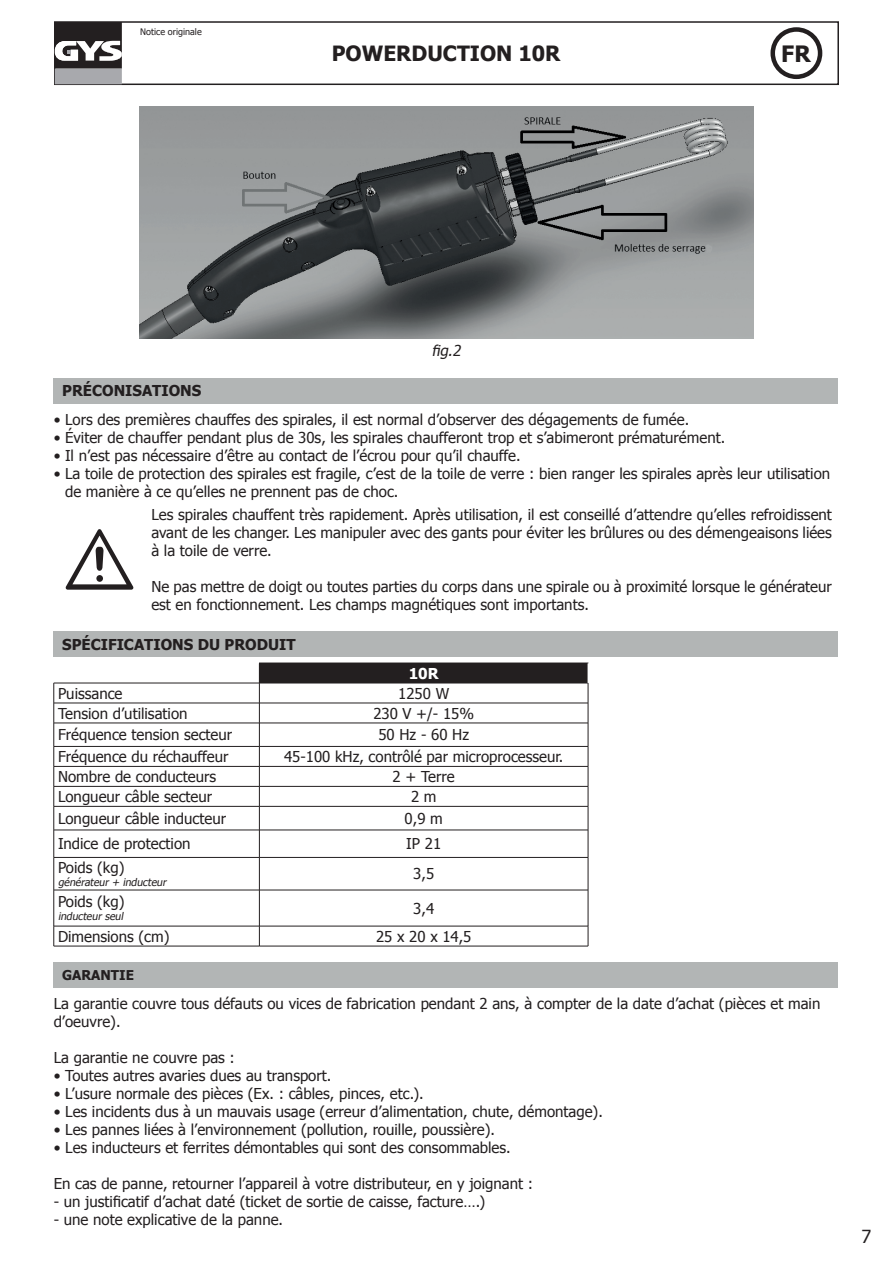
<style>
.page{position:relative;width:893px;height:1263px;background:#fff}
.page>*{position:absolute;margin:0;border:0;box-sizing:border-box;transform-origin:0 0}
.t1{font:700 22.5px "Tahoma";color:#231f20}
.t2{font:700 21px "Tahoma";color:#231f20}
.t3{font:18px "Tahoma";color:#231f20}
.t4{font:15px/18px "Tahoma";color:#231f20}
.t5{font:700 15px "Tahoma";color:#231f20}
.t6{font:italic 15px "Tahoma";color:#231f20}
.t7{font:700 15px "Tahoma";color:#fff}
.t8{font:700 13.5px "Tahoma";color:#231f20}
.t9{font:italic 10.5px "Tahoma";color:#231f20}
.t10{font:9px "Tahoma";color:#231f20}
</style>
<div class="page">
<img style="left:139px;top:106px;width:614px;height:232px">
<div style="left:54px;top:378px;width:784px;height:25px;background:#b2b5b5"></div>
<svg style="left:66px;top:529px;width:67px;height:61px"></svg>
<div style="left:54px;top:631px;width:784px;height:26px;background:#b2b5b5"></div>
<div style="left:259px;top:663px;width:329px;height:20px;background:#231f20"></div>
<hr style="left:54px;top:683px;width:205px;height:1px;background:#231f20">
<hr style="left:259px;top:683px;width:329px;height:1px;background:#231f20">
<hr style="left:54px;top:703px;width:205px;height:1px;background:#231f20">
<hr style="left:259px;top:703px;width:329px;height:1px;background:#231f20">
<hr style="left:54px;top:723px;width:205px;height:1px;background:#231f20">
<hr style="left:259px;top:723px;width:329px;height:1px;background:#231f20">
<hr style="left:54px;top:746px;width:205px;height:1px;background:#231f20">
<hr style="left:259px;top:746px;width:329px;height:1px;background:#231f20">
<hr style="left:54px;top:766px;width:205px;height:1px;background:#231f20">
<hr style="left:259px;top:766px;width:329px;height:1px;background:#231f20">
<hr style="left:54px;top:786px;width:205px;height:1px;background:#231f20">
<hr style="left:259px;top:786px;width:329px;height:1px;background:#231f20">
<hr style="left:54px;top:806px;width:205px;height:1px;background:#231f20">
<hr style="left:259px;top:806px;width:329px;height:1px;background:#231f20">
<hr style="left:54px;top:830px;width:205px;height:1px;background:#231f20">
<svg style="left:54px;top:683px;width:1px;height:174px"></svg>
<hr style="left:259px;top:830px;width:329px;height:1px;background:#231f20">
<hr style="left:54px;top:857px;width:205px;height:1px;background:#231f20">
<hr style="left:54px;top:857px;width:1px;height:33px;background:#231f20">
<hr style="left:259px;top:857px;width:329px;height:1px;background:#231f20">
<hr style="left:259px;top:857px;width:1px;height:33px;background:#231f20">
<hr style="left:588px;top:857px;width:1px;height:33px;background:#231f20">
<hr style="left:54px;top:890px;width:205px;height:1px;background:#231f20">
<hr style="left:54px;top:890px;width:1px;height:36px;background:#231f20">
<hr style="left:259px;top:890px;width:329px;height:1px;background:#231f20">
<hr style="left:259px;top:890px;width:1px;height:36px;background:#231f20">
<hr style="left:588px;top:890px;width:1px;height:36px;background:#231f20">
<hr style="left:54px;top:926px;width:205px;height:1px;background:#231f20">
<svg style="left:54px;top:926px;width:1px;height:20px"></svg>
<hr style="left:259px;top:926px;width:329px;height:1px;background:#231f20">
<svg style="left:259px;top:926px;width:1px;height:20px"></svg>
<svg style="left:588px;top:926px;width:1px;height:20px"></svg>
<hr style="left:54px;top:946px;width:205px;height:1px;background:#231f20">
<hr style="left:259px;top:946px;width:329px;height:1px;background:#231f20">
<svg style="left:259px;top:683px;width:1px;height:174px"></svg>
<svg style="left:588px;top:663px;width:1px;height:194px"></svg>
<div style="left:54px;top:962px;width:784px;height:25px;background:#b2b5b5"></div>
<div style="left:54px;top:21px;width:785px;height:64px;border:2px solid #231f20"></div>
<div style="left:770px;top:27px;width:52px;height:52px;border:4px solid #231f20;border-radius:50%"></div>
<div style="left:55px;top:69px;width:67px;height:15px;background:#a8a9ad"></div>
<svg style="left:55px;top:22px;width:67px;height:47px"></svg>
<p class="t10" style="left:140px;top:25px;width:63px">Notice originale</p>
<h2 class="t2" style="left:332px;top:39px;width:230px">POWERDUCTION 10R</h2>
<h1 class="t1" style="left:781px;top:38px;width:31px">FR</h1>
<p class="t6" style="left:432px;top:341px;width:34px">fig.2</p>
<p class="t5" style="left:62px;top:380px;width:141px">PRÉCONISATIONS</p>
<p class="t4" style="left:54px;top:409px;width:637px">• Lors des premières chauffes des spirales, il est normal d’observer des dégagements de fumée.</p>
<p class="t4" style="left:54px;top:427px;width:673px">• Éviter de chauffer pendant plus de 30s, les spirales chaufferont trop et s’abimeront prématurément.</p>
<p class="t4" style="left:54px;top:445px;width:468px">• Il n’est pas nécessaire d’être au contact de l’écrou pour qu’il chauffe.</p>
<p class="t4" style="left:65px;top:463px;width:767px;text-indent:-11px">• La toile de protection des spirales est fragile, c’est de la toile de verre : bien ranger les spirales après leur utilisation de manière à ce qu’elles ne prennent pas de choc.</p>
<p class="t4" style="left:151px;top:505px;width:682px;text-align:justify">Les spirales chauffent très rapidement. Après utilisation, il est conseillé d’attendre qu’elles refroidissent avant de les changer. Les manipuler avec des gants pour éviter les brûlures ou des démengeaisons liées à la toile de verre.</p>
<p class="t4" style="left:151px;top:577px;width:682px">Ne pas mettre de doigt ou toutes parties du corps dans une spirale ou à proximité lorsque le générateur est en fonctionnement. Les champs magnétiques sont importants.</p>
<p class="t5" style="left:62px;top:634px;width:235px">SPÉCIFICATIONS DU PRODUIT</p>
<p class="t7" style="left:409px;top:663px;width:31px">10R</p>
<p class="t4" style="left:58px;top:684px;width:66px">Puissance</p>
<p class="t4" style="left:398px;top:684px;width:52px">1250 W</p>
<p class="t4" style="left:58px;top:703px;width:131px">Tension d’utilisation</p>
<p class="t4" style="left:373px;top:703px;width:102px">230 V +/- 15%</p>
<p class="t4" style="left:58px;top:725px;width:176px">Fréquence tension secteur</p>
<p class="t4" style="left:378px;top:725px;width:92px">50 Hz - 60 Hz</p>
<p class="t4" style="left:58px;top:747px;width:172px">Fréquence du réchauffeur</p>
<p class="t4" style="left:284px;top:747px;width:281px">45-100 kHz, contrôlé par microprocesseur.</p>
<p class="t4" style="left:58px;top:767px;width:160px">Nombre de conducteurs</p>
<p class="t4" style="left:393px;top:767px;width:64px">2 + Terre</p>
<p class="t4" style="left:58px;top:787px;width:156px">Longueur câble secteur</p>
<p class="t4" style="left:411px;top:787px;width:27px">2 m</p>
<p class="t4" style="left:58px;top:809px;width:170px">Longueur câble inducteur</p>
<p class="t4" style="left:405px;top:809px;width:40px">0,9 m</p>
<p class="t4" style="left:58px;top:834px;width:134px">Indice de protection</p>
<p class="t4" style="left:406px;top:834px;width:36px">IP 21</p>
<p class="t4" style="left:58px;top:858px;width:68px">Poids (kg)</p>
<p class="t9" style="left:58px;top:875px;width:112px">générateur + inducteur</p>
<p class="t4" style="left:413px;top:864px;width:22px">3,5</p>
<p class="t4" style="left:58px;top:892px;width:68px">Poids (kg)</p>
<p class="t9" style="left:58px;top:909px;width:69px">inducteur seul</p>
<p class="t4" style="left:413px;top:899px;width:22px">3,4</p>
<p class="t4" style="left:58px;top:927px;width:113px">Dimensions (cm)</p>
<p class="t4" style="left:376px;top:927px;width:97px">25 x 20 x 14,5</p>
<p class="t8" style="left:62px;top:965px;width:73px">GARANTIE</p>
<p class="t4" style="left:54px;top:993px;width:768px">La garantie couvre tous défauts ou vices de fabrication pendant 2 ans, à compter de la date d’achat (pièces et main d’oeuvre).</p>
<p class="t4" style="left:54px;top:1047px;width:183px">La garantie ne couvre pas :</p>
<p class="t4" style="left:54px;top:1065px;width:279px">• Toutes autres avaries dues au transport.</p>
<p class="t4" style="left:54px;top:1083px;width:372px">• L’usure normale des pièces (Ex. : câbles, pinces, etc.).</p>
<p class="t4" style="left:54px;top:1101px;width:551px">• Les incidents dus à un mauvais usage (erreur d’alimentation, chute, démontage).</p>
<p class="t4" style="left:54px;top:1119px;width:443px">• Les pannes liées à l’environnement (pollution, rouille, poussière).</p>
<p class="t4" style="left:54px;top:1137px;width:459px">• Les inducteurs et ferrites démontables qui sont des consommables.</p>
<p class="t4" style="left:54px;top:1173px;width:481px">En cas de panne, retourner l’appareil à votre distributeur, en y joignant :</p>
<p class="t4" style="left:54px;top:1191px;width:433px">- un justificatif d’achat daté (ticket de sortie de caisse, facture….)</p>
<p class="t4" style="left:54px;top:1209px;width:231px">- une note explicative de la panne.</p>
<p class="t3" style="left:861px;top:1224px;width:11px">7</p>
</div>
